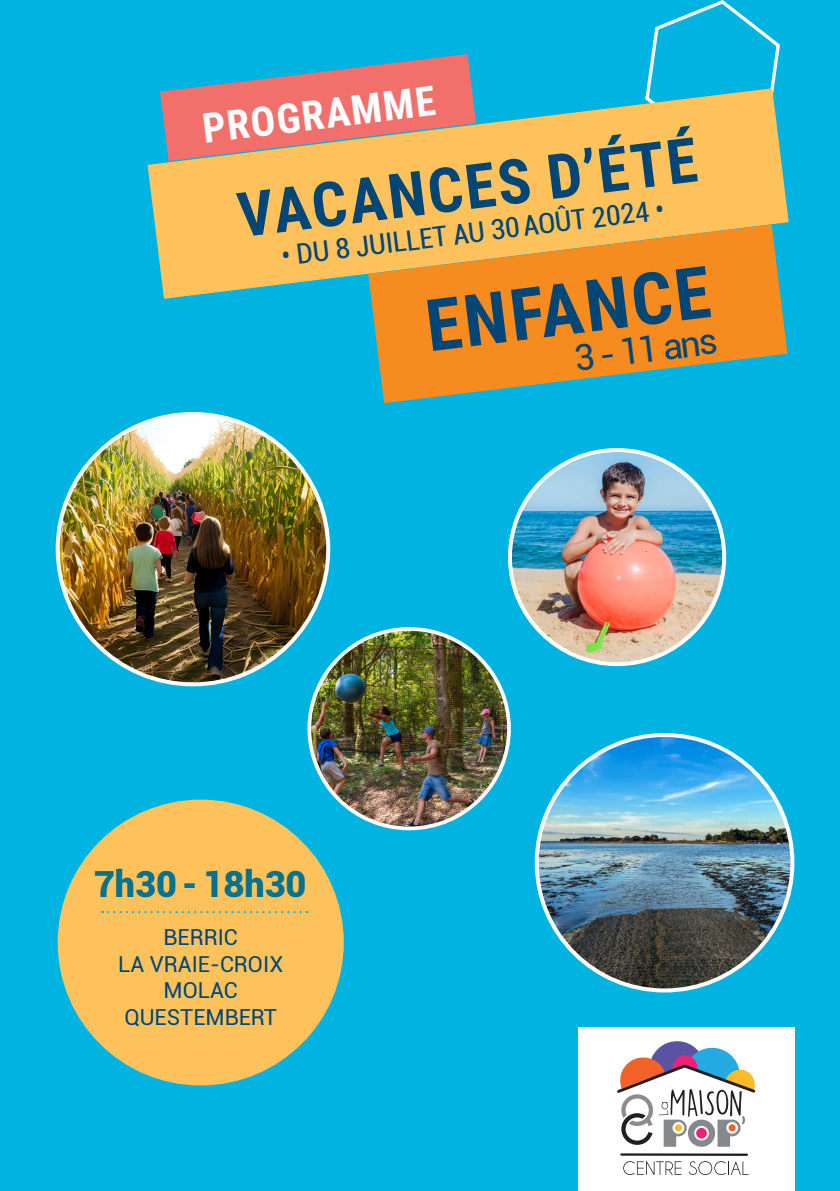
<style>
.page{position:relative;width:840px;height:1191px;background:#fff}
.page>*{position:absolute;margin:0;border:0;box-sizing:border-box;transform-origin:0 0}
.t1{font:700 72px "Roboto Condensed";color:#004777}
.t2{font:700 62px "Roboto Condensed";color:#004777}
.t3{font:700 40.6px "Roboto Condensed";color:#fff}
.t4{font:900 36px "Roboto";color:#007292}
.t5{font:36px "Roboto";color:#004777}
.t6{font:condensed 28px "Roboto";color:#004777}
.t7{font:22px "Roboto";color:#004777}
</style>
<div class="page">
<div style="left:0;top:0;width:839px;height:1191px;background:#00b3e0"></div>
<div style="left:577px;top:1027px;width:217px;height:164px;background:#fff"></div>
<svg style="left:623px;top:1161px;width:58px;height:14px"></svg>
<svg style="left:689px;top:1161px;width:59px;height:14px"></svg>
<svg style="left:617px;top:1041px;width:137px;height:105px"></svg>
<hr style="left:621px;top:1153px;width:125px;height:2px;background:#231f20">
<svg style="left:646px;top:0;width:134px;height:88px"></svg>
<svg style="left:191px;top:54px;width:281px;height:34px"></svg>
<svg style="left:147px;top:88px;width:641px;height:211px;background:#ddb36d"></svg>
<svg style="left:368px;top:224px;width:419px;height:179px;fill:#f68b1f"></svg>
<img style="left:58px;top:414px;width:270px;height:270px;border-radius:135px">
<img style="left:509px;top:450px;width:214px;height:214px;border-radius:107px">
<div style="left:58px;top:799px;width:285px;height:286px;background:#fdc25b;border-radius:50%"></div>
<img style="left:536px;top:735px;width:256px;height:255px;border-radius:128px">
<svg style="left:102px;top:911px;width:205px;height:2px"></svg>
<img style="left:309px;top:629px;width:199px;height:199px;border-radius:100px">
<div style="left:307px;top:627px;width:203px;height:203px;border:4px solid #fff;border-radius:50%"></div>
<p class="t3" style="left:199px;top:100px;width:236px;rotate:-7deg">PROGRAMME</p>
<p class="t2" style="left:232px;top:172px;width:463px;rotate:-7deg">VACANCES D’ÉTÉ</p>
<p class="t6" style="left:279px;top:237px;width:386px;rotate:-7deg">• DU 8 JUILLET AU 30AOÛT 2024 •</p>
<p class="t1" style="left:420px;top:276px;width:287px;rotate:-7deg">ENFANCE</p>
<p class="t5" style="left:571px;top:333px;width:145px;rotate:-7deg">3 - 11 ans</p>
<p class="t4" style="left:94px;top:859px;width:214px">7h30 - 18h30</p>
<p class="t7" style="left:163px;top:922px;width:76px">BERRIC</p>
<p class="t7" style="left:118px;top:948px;width:167px">LA VRAIE-CROIX</p>
<p class="t7" style="left:163px;top:975px;width:76px">MOLAC</p>
<p class="t7" style="left:124px;top:1001px;width:154px">QUESTEMBERT</p>
</div>
